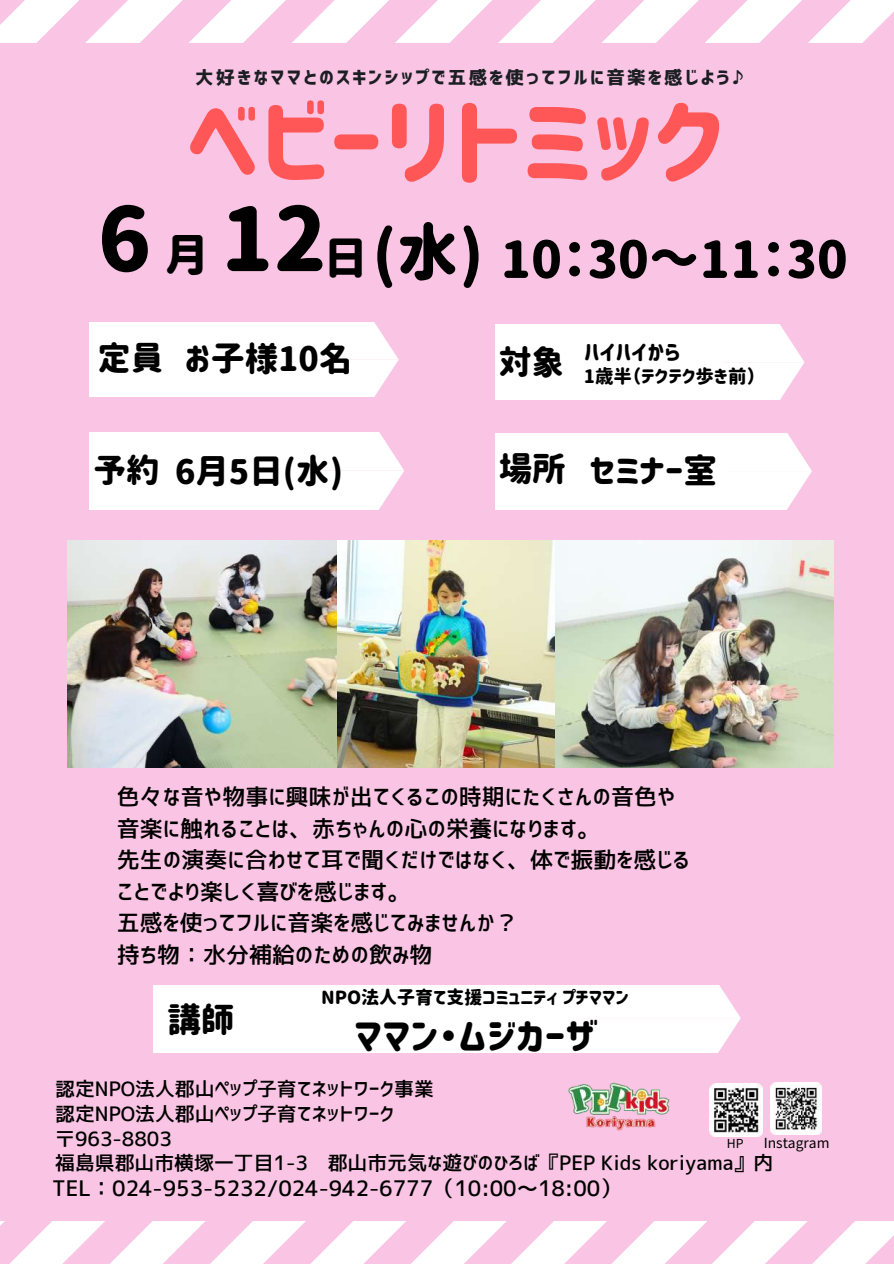
<style>
.page{position:relative;width:894px;height:1264px;background:#fff}
.page>*{position:absolute;margin:0;border:0;box-sizing:border-box;transform-origin:0 0}
.t1{font:97.5px "Corporate Logo Rounded";color:#ff5757}
.t2{font:50.55px "Corporate Logo Rounded";color:#000}
.t3{font:37.8px "Corporate Logo Rounded";color:#000}
.t4{font:33.45px "Corporate Logo Rounded";color:#000}
.t5{font:32.7px "Corporate Logo Rounded";color:#000}
.t6{font:22.95px/31.5px "Corporate Logo Medium";color:#000}
.t7{font:21.45px "Corporate Logo Rounded";color:#000}
.t8{font:21.3px "Corporate Logo Medium";color:#000}
.t9{font:19.8px/24.8px "Corporate Logo Medium";color:#000}
.t10{font:18.45px "Corporate Logo Bold";letter-spacing:.13em;color:#1b1e23}
.t11{font:18.45px "Corporate Logo Rounded";color:#000}
.t12{font:18px "Corporate Logo Rounded";color:#000}
.t13{font:13.8px "irohakaku C";color:#000}
.t14{font:12.3px "irohakaku C";color:#000}
.s1{font-size:87.45px}
.s2{font-size:44.4px}
.s3{font-size:61.8px}
</style>
<div class="page">
<div style="left:0;top:0;width:893px;height:1263px;background:#fac5e4"></div>
<svg style="left:0;top:0;width:893px;height:43px"></svg>
<svg style="left:0;top:1221px;width:893px;height:42px"></svg>
<div style="left:90px;top:322px;width:226px;height:75px;background:#fff"></div>
<svg style="left:316px;top:322px;width:82px;height:75px;background:#fef6fb"></svg>
<div style="left:495px;top:325px;width:226px;height:74px;background:#fff"></div>
<svg style="left:721px;top:325px;width:83px;height:74px;background:#fef6fb"></svg>
<div style="left:90px;top:433px;width:230px;height:76px;background:#fff"></div>
<svg style="left:320px;top:433px;width:84px;height:76px;background:#fef6fb"></svg>
<div style="left:495px;top:433px;width:232px;height:77px;background:#fff"></div>
<svg style="left:727px;top:433px;width:84px;height:77px;background:#fef6fb"></svg>
<div style="left:154px;top:985px;width:421px;height:67px;background:#fff"></div>
<div style="left:575px;top:985px;width:165px;height:67px;background:#fff"></div>
<img style="left:67px;top:540px;width:467px;height:227px">
<img style="left:534px;top:540px;width:299px;height:227px">
<img style="left:568px;top:1082px;width:101px;height:48px">
<img style="left:709px;top:1083px;width:53px;height:53px">
<img style="left:770px;top:1082px;width:51px;height:52px">
<p class="t10" style="left:195px;top:68px;width:549px">大好きなママとのスキンシップで五感を使ってフルに音楽を感じよう♪</p>
<h1 class="t1" style="left:186px;top:94px;width:539px">ベビーリトミック</h1>
<h2 class="t2" style="left:98px;top:234px;width:751px"><span class="s1">6</span> <span class="s2">月</span> <span class="s1">12</span><span class="s2">日</span><span class="s3">(水)</span> 10：30～11：30</h2>
<h3 class="t5" style="left:98px;top:342px;width:67px">定員</h3>
<h3 class="t5" style="left:498px;top:346px;width:67px">対象</h3>
<h3 class="t4" style="left:184px;top:342px;width:170px">お子様10名</h3>
<p class="t7" style="left:583px;top:341px;width:98px">ハイハイから</p>
<p class="t11" style="left:583px;top:366px;width:174px">1歳半（テクテク歩き前）</p>
<h3 class="t5" style="left:94px;top:454px;width:67px">予約</h3>
<h3 class="t4" style="left:498px;top:454px;width:220px">場所 セミナー室</h3>
<h3 class="t4" style="left:175px;top:455px;width:169px">6月5日(水)</h3>
<p class="t6" style="left:117px;top:781px;width:574px">色々な音や物事に興味が出てくるこの時期にたくさんの音色や音楽に触れることは、赤ちゃんの心の栄養になります。<br>先生の演奏に合わせて耳で聞くだけではなく、体で振動を感じることでより楽しく喜びを感じます。<br>五感を使ってフルに音楽を感じてみませんか？<br>持ち物：水分補給のための飲み物</p>
<p class="t12" style="left:321px;top:988px;width:310px">NPO法人子育て支援コミュニティプチママン</p>
<h3 class="t3" style="left:354px;top:1017px;width:244px">ママン・ムジカーザ</h3>
<p class="t9" style="left:55px;top:1076px;width:719px">認定NPO法人郡山ペップ子育てネットワーク事業<br>認定NPO法人郡山ペップ子育てネットワーク<br>〒963-8803<br>福島県郡山市横塚一丁目1-3 郡山市元気な遊びのひろば『PEP Kids koriyama』内</p>
<p class="t8" style="left:52px;top:1178px;width:571px">TEL：024-953-5232/024-942-6777（10:00～18:00）</p>
<h3 class="t4" style="left:167px;top:1003px;width:68px">講師</h3>
<p class="t14" style="left:726px;top:1135px;width:18px">HP</p>
<p class="t13" style="left:763px;top:1133px;width:67px">Instagram</p>
</div>
